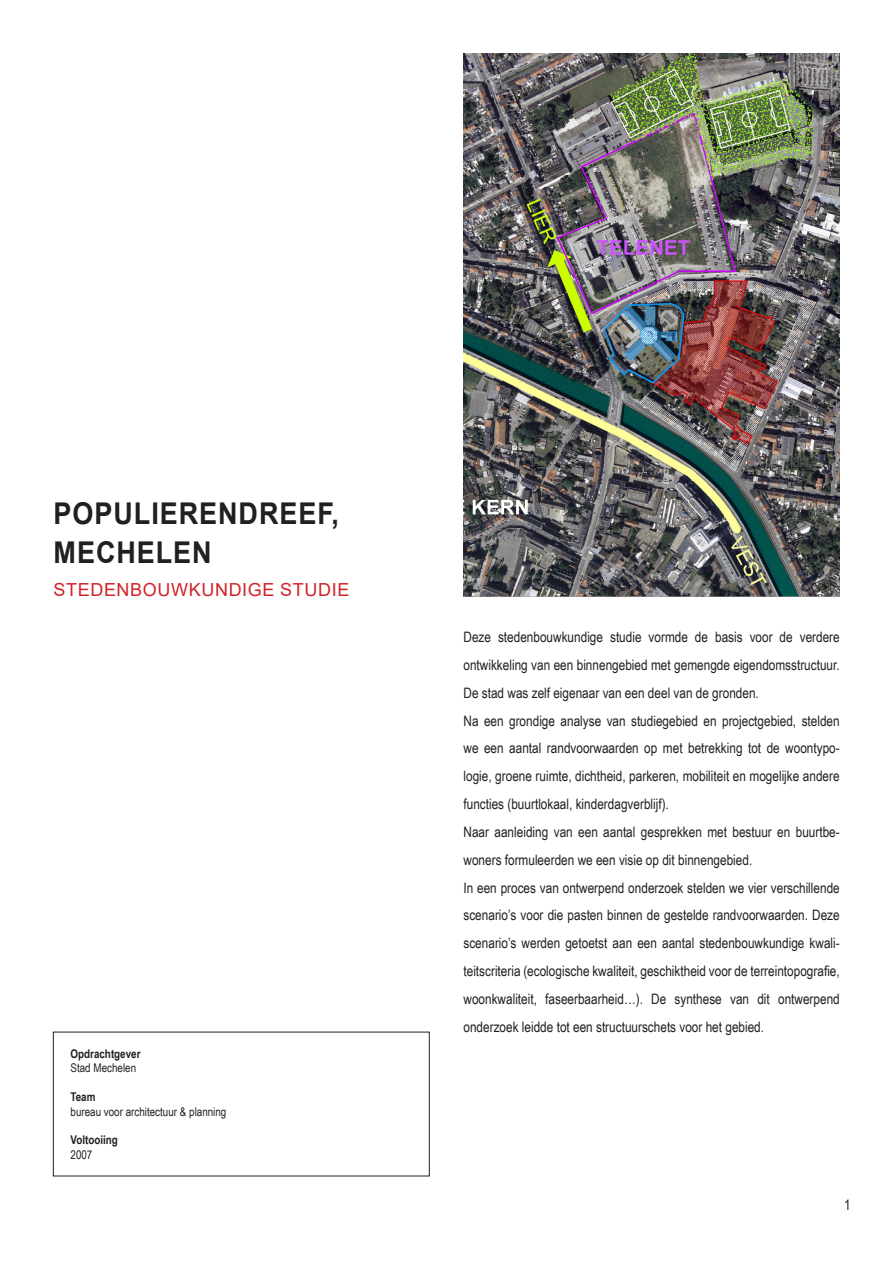
<style>
.page{position:relative;width:893px;height:1263px;background:#fff}
.page>*{position:absolute;margin:0;border:0;box-sizing:border-box;transform-origin:0 0}
.KOP2_hoofdstuk{font:700 30px/39px "Arial";letter-spacing:.035em;color:#231f20;scale:.9 1}
.KOP3_hoofdstuk_subti{font:18px "Arial";letter-spacing:.035em;color:#d1232a}
.TEKST_BASIS{font:14.4px/27.9px "Arial Narrow";color:#231f20;text-align:justify}
.t1{font:12px "Arial Narrow";color:#231f20}
.t2{font:700 12px "Arial Narrow";color:#231f20}
</style>
<div class="page">
<img style="left:463px;top:53px;width:377px;height:544px">
<p class="KOP2_hoofdstuk" style="left:54px;top:494px;width:318px">POPULIERENDREEF,<br>MECHELEN</p>
<p class="KOP3_hoofdstuk_subti" style="left:53px;top:578px;width:297px">STEDENBOUWKUNDIGE STUDIE</p>
<p class="t2" style="left:71px;top:1045px;width:71px">Opdrachtgever</p>
<p class="t1" style="left:71px;top:1059px;width:67px">Stad Mechelen</p>
<p class="t2" style="left:71px;top:1088px;width:26px">Team</p>
<p class="t1" style="left:71px;top:1102px;width:157px">bureau voor architectuur &amp; planning</p>
<p class="t2" style="left:71px;top:1131px;width:49px">Voltooiing</p>
<p class="t1" style="left:71px;top:1146px;width:23px">2007</p>
<p class="TEKST_BASIS" style="left:463px;top:622px;width:378px">Deze stedenbouwkundige studie vormde de basis voor de verdere ontwikkeling van een binnengebied met gemengde eigendomsstructuur.<br>De stad was zelf eigenaar van een deel van de gronden.</p>
<p class="TEKST_BASIS" style="left:463px;top:706px;width:378px">Na een grondige analyse van studiegebied en projectgebied, stelden we een aantal randvoorwaarden op met betrekking tot de woontypo&shy;logie, groene ruimte, dichtheid, parkeren, mobiliteit en mogelijke andere functies (buurtlokaal, kinderdagverblijf).</p>
<p class="TEKST_BASIS" style="left:463px;top:817px;width:378px">Naar aanleiding van een aantal gesprekken met bestuur en buurtbe&shy;woners formuleerden we een visie op dit binnengebied.</p>
<p class="TEKST_BASIS" style="left:463px;top:873px;width:378px">In een proces van ontwerpend onderzoek stelden we vier verschillende scenario’s voor die pasten binnen de gestelde randvoorwaarden. Deze scenario’s werden getoetst aan een aantal stedenbouwkundige kwali&shy;teitscriteria (ecologische kwaliteit, geschiktheid voor de terreintopografie, woonkwaliteit, faseerbaarheid…). De synthese van dit ontwerpend onderzoek leidde tot een structuurschets voor het gebied.</p>
<p class="TEKST_BASIS" style="left:844px;top:1190px;width:8px">1</p>
</div>
